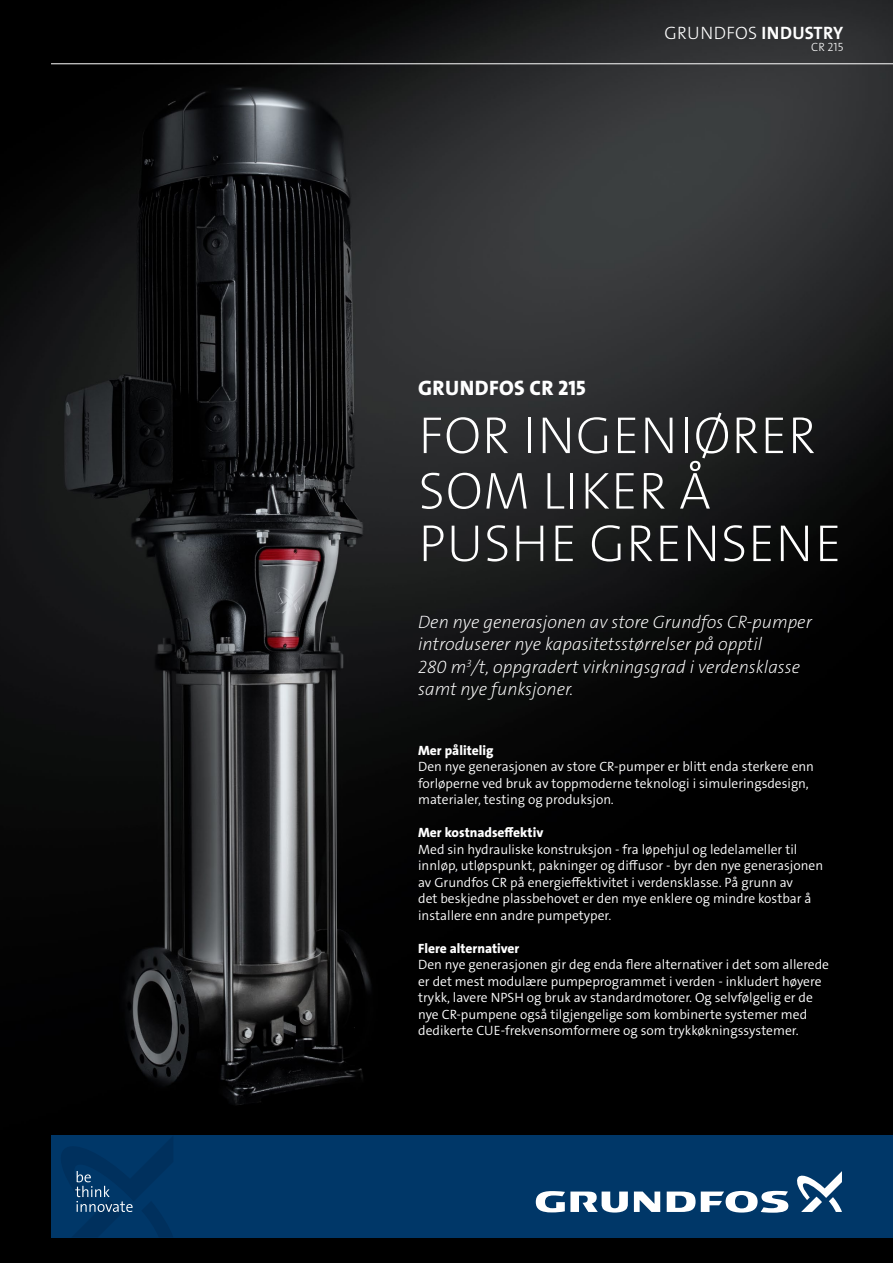
<style>
.page{position:relative;width:893px;height:1263px;background:#fff}
.page>*{position:absolute;margin:0;border:0;box-sizing:border-box;transform-origin:0 0}
.t1{font:52.5px/54px "Grundfos The Sans V2 OT 2 XL";letter-spacing:.015em;color:#fff}
.t2{font:21px "Grundfos The Sans V2 OT 8 XB";letter-spacing:.015em;color:#fff}
.t3{font:18px/22.5px "Grundfos The Sans V2 OT 2 XL Italic";color:#fff}
.t4{font:18px "Grundfos The Sans V2 OT 3 L";letter-spacing:.015em;color:#fff}
.t5{font:13.5px/16.5px "Grundfos The Sans V2 OT 4 SL";color:#fff}
.t6{font:13.5px "Grundfos The Sans V2 OT 8 XB";color:#fff}
.t7{font:12px "Grundfos The Sans V2 OT 3 L";color:#fff}
.s1{font-family:"Grundfos The Sans V2 OT 7 B"}
</style>
<div class="page">
<img style="left:0;top:0;width:893px;height:1263px">
<div style="left:51px;top:1135px;width:842px;height:102px;background:#003768"></div>
<svg style="left:634px;top:1191px;width:26px;height:21px"></svg>
<svg style="left:536px;top:1191px;width:92px;height:21px"></svg>
<svg style="left:667px;top:1191px;width:121px;height:22px"></svg>
<svg style="left:797px;top:1171px;width:45px;height:41px"></svg>
<svg style="left:61px;top:1137px;width:112px;height:100px"></svg>
<hr style="left:51px;top:63px;width:842px;height:1px;background:#fff">
<h3 class="t4" style="left:665px;top:21px;width:180px">GRUNDFOS <span class="s1">INDUSTRY</span></h3>
<p class="t7" style="left:811px;top:39px;width:33px">CR 215</p>
<h2 class="t2" style="left:418px;top:374px;width:169px">GRUNDFOS CR 215</h2>
<h1 class="t1" style="left:418px;top:409px;width:425px">FOR INGENIØRER<br>SOM LIKER Å<br>PUSHE GRENSENE</h1>
<h3 class="t3" style="left:418px;top:611px;width:395px">Den nye generasjonen av store Grundfos CR-pumper introduserer nye kapasitetsstørrelser på opptil<br>280 m<sup>3</sup>/t, oppgradert virkningsgrad i verdensklasse samt nye funksjoner.</h3>
<p class="t6" style="left:418px;top:741px;width:77px">Mer pålitelig</p>
<p class="t5" style="left:418px;top:759px;width:397px">Den nye generasjonen av store CR-pumper er blitt enda sterkere enn forløperne ved bruk av toppmoderne teknologi i simuleringsdesign, materialer, testing og produksjon.</p>
<p class="t6" style="left:418px;top:824px;width:127px">Mer kostnadseffektiv</p>
<p class="t5" style="left:418px;top:841px;width:407px">Med sin hydrauliske konstruksjon - fra løpehjul og ledelameller til innløp, utløpspunkt, pakninger og diffusor - byr den nye generasjonen av Grundfos CR på energieffektivitet i verdensklasse. På grunn av<br>det beskjedne plassbehovet er den mye enklere og mindre kostbar å installere enn andre pumpetyper.</p>
<p class="t6" style="left:418px;top:939px;width:103px">Flere alternativer</p>
<p class="t5" style="left:418px;top:956px;width:412px">Den nye generasjonen gir deg enda flere alternativer i det som allerede er det mest modulære pumpeprogrammet i verden - inkludert høyere trykk, lavere NPSH og bruk av standardmotorer. Og selvfølgelig er de nye CR-pumpene også tilgjengelige som kombinerte systemer med dedikerte CUE-frekvensomformere og som trykkøkningssystemer.</p>
</div>
